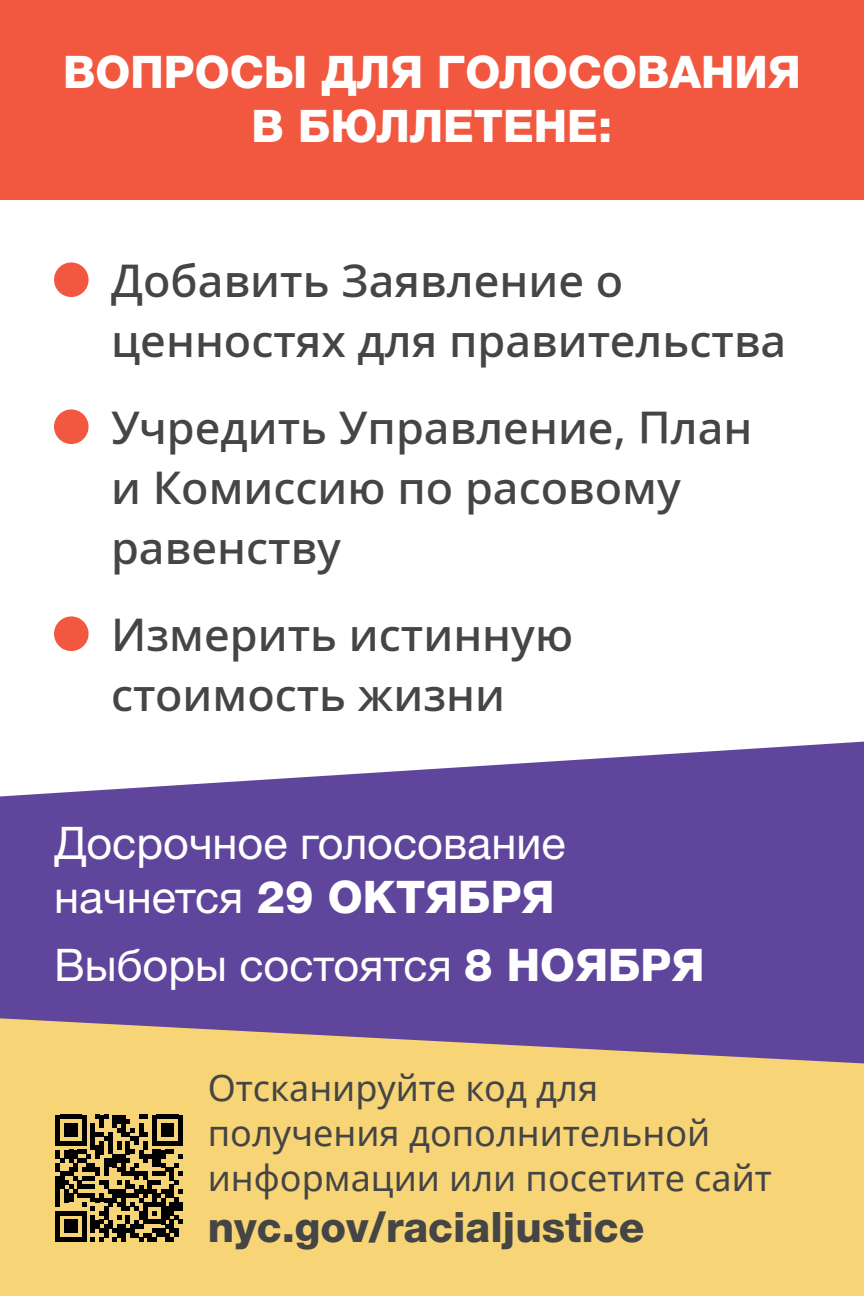
<style>
.page{position:relative;width:864px;height:1296px;background:#fff}
.page>*{position:absolute;margin:0;border:0;box-sizing:border-box;transform-origin:0 0}
.t1{font:500 45px/60px "Noto Sans";color:#454546}
.t2{font:45px/54px "Helvetica Neue LTW1 G";color:#fff}
.t3{font:800 45px/54px "Helvetica Neue LTW1 G";color:#fff;text-align:center}
.t4{font:800 42px "Helvetica Neue LTW1 G";color:#454546}
.t5{font:36px/45px "Noto Sans";color:#454546}
.s1{font-weight:800}
</style>
<div class="page">
<div style="left:0;top:1063px;width:864px;height:233px;background:#f7d576"></div>
<div style="left:54px;top:262px;width:35px;height:35px;background:#f1583f;border-radius:50%"></div>
<div style="left:54px;top:409px;width:35px;height:35px;background:#f1583f;border-radius:50%"></div>
<div style="left:54px;top:616px;width:35px;height:35px;background:#f1583f;border-radius:50%"></div>
<svg style="left:0;top:742px;width:864px;height:321px;background:#765fa1"></svg>
<div style="left:0;top:0;width:864px;height:199px;background:#f1583f"></div>
<svg style="left:56px;top:1115px;width:127px;height:127px;background:#6d5e34"></svg>
<p class="t3" style="left:63px;top:45px;width:739px">ВОПРОСЫ ДЛЯ ГОЛОСОВАНИЯ<br>В БЮЛЛЕТЕНЕ:</p>
<p class="t1" style="left:111px;top:252px;width:677px">Добавить Заявление о ценностях для правительства</p>
<p class="t1" style="left:111px;top:399px;width:643px">Учредить Управление, План и Комиссию по расовому равенству</p>
<p class="t1" style="left:111px;top:606px;width:464px">Измерить истинную стоимость жизни</p>
<p class="t2" style="left:54px;top:816px;width:513px">Досрочное голосование начнется <span class="s1">29 ОКТЯБРЯ</span></p>
<p class="t2" style="left:54px;top:938px;width:652px">Выборы состоятся <span class="s1">8 НОЯБРЯ</span></p>
<p class="t5" style="left:208px;top:1067px;width:566px">Отсканируйте код для получения дополнительной информации или посетите сайт</p>
<p class="t4" style="left:208px;top:1202px;width:438px">nyc.gov/racialjustice</p>
</div>
